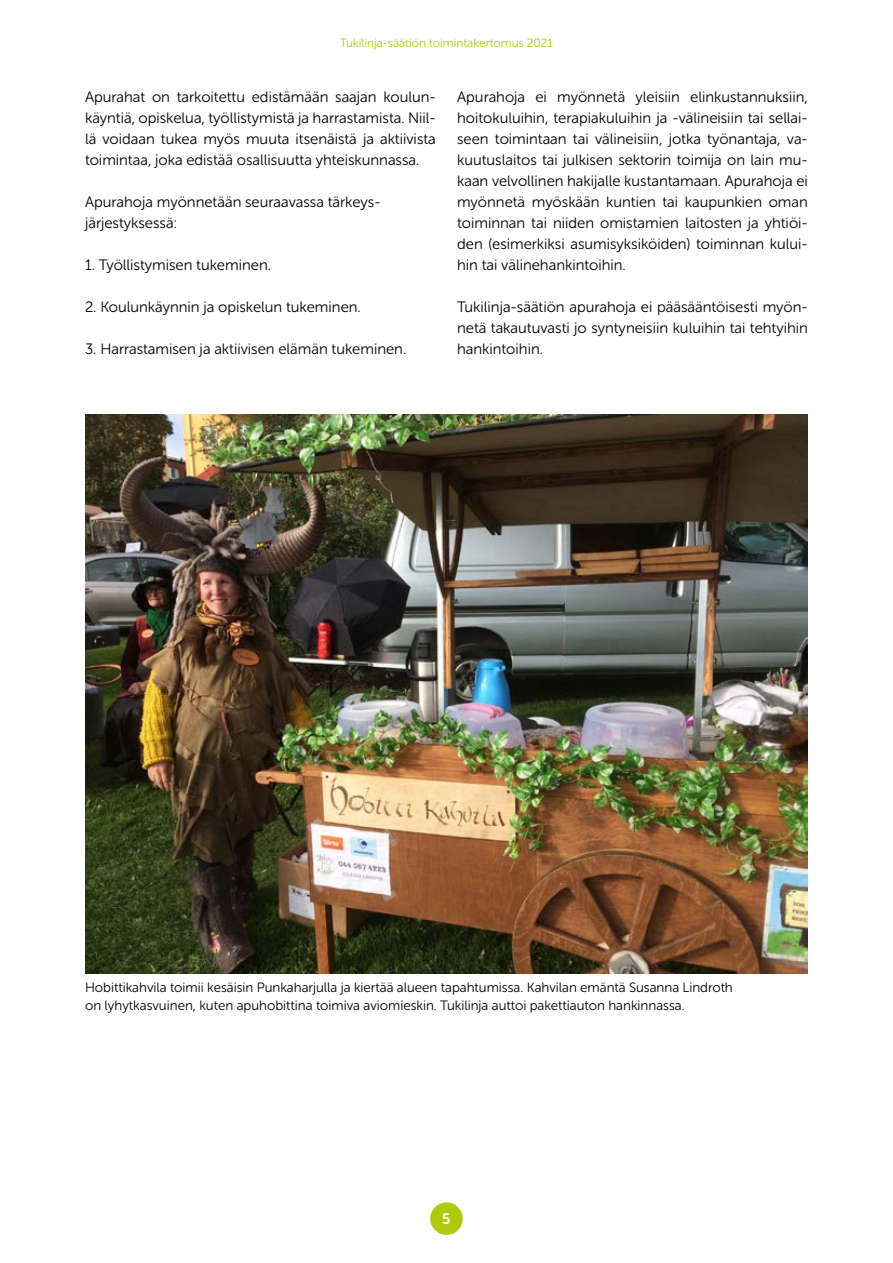
<style>
.page{position:relative;width:893px;height:1263px;background:#fff}
.page>*{position:absolute;margin:0;border:0;box-sizing:border-box;transform-origin:0 0}
.t1{font:15px/21px "Museo Sans Rounded 300";color:#000;text-align:justify}
.t2{font:15px "Museo Sans Rounded 700";color:#fff}
.t3{font:13.5px/18px "Museo Sans Rounded 300";color:#000}
.t4{font:12px "Museo Sans Rounded 300";color:#afca0b}
</style>
<div class="page">
<div style="left:430px;top:1202px;width:33px;height:33px;background:#afca0b;border-radius:50%"></div>
<img style="left:85px;top:415px;width:723px;height:558px">
<p class="t4" style="left:340px;top:37px;width:214px">Tukilinja-säätiön toimintakertomus 2021</p>
<p class="t1" style="left:85px;top:86px;width:352px">Apurahat on tarkoitettu edistämään saajan koulun&shy;käyntiä, opiskelua, työllistymistä ja harrastamista. Niil&shy;lä voidaan tukea myös muuta itsenäistä ja aktiivista toimintaa, joka edistää osallisuutta yhteiskunnassa.</p>
<p class="t1" style="left:85px;top:191px;width:297px">Apurahoja myönnetään seuraavassa tärkeys&shy;järjestyksessä:</p>
<p class="t1" style="left:85px;top:254px;width:187px">1. Työllistymisen tukeminen.</p>
<p class="t1" style="left:85px;top:296px;width:277px">2. Koulunkäynnin ja opiskelun tukeminen.</p>
<p class="t1" style="left:85px;top:338px;width:323px">3. Harrastamisen ja aktiivisen elämän tukeminen.</p>
<p class="t1" style="left:457px;top:86px;width:352px">Apurahoja ei myönnetä yleisiin elinkustannuksiin, hoitokuluihin, terapiakuluihin ja -välineisiin tai sellai&shy;seen toimintaan tai välineisiin, jotka työnantaja, va&shy;kuutuslaitos tai julkisen sektorin toimija on lain mu&shy;kaan velvollinen hakijalle kustantamaan. Apurahoja ei myönnetä myöskään kuntien tai kaupunkien oman toiminnan tai niiden omistamien laitosten ja yhtiöi&shy;den (esimerkiksi asumisyksiköiden) toiminnan kului&shy;hin tai välinehankintoihin.</p>
<p class="t1" style="left:457px;top:296px;width:352px">Tukilinja-säätiön apurahoja ei pääsääntöisesti myön&shy;netä takautuvasti jo syntyneisiin kuluihin tai tehtyihin hankintoihin.</p>
<p class="t3" style="left:85px;top:979px;width:649px">Hobittikahvila toimii kesäisin Punkaharjulla ja kiertää alueen tapahtumissa. Kahvilan emäntä Susanna Lindroth on lyhytkasvuinen, kuten apuhobittina toimiva aviomieskin. Tukilinja auttoi pakettiauton hankinnassa.</p>
<p class="t2" style="left:442px;top:1210px;width:10px">5</p>
</div>
